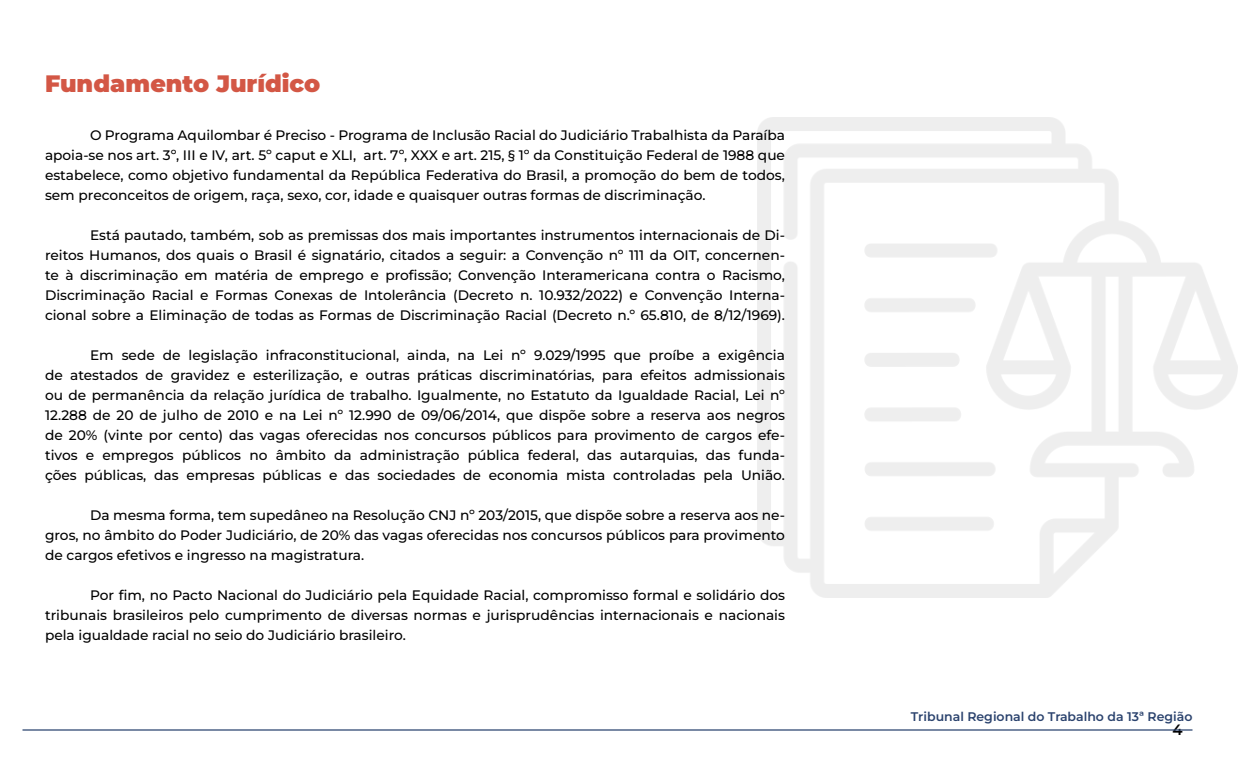
<style>
.page{position:relative;width:1260px;height:765px;background:#fff}
.page>*{position:absolute;margin:0;border:0;box-sizing:border-box;transform-origin:0 0}
.t1{font:900 23.75px "Montserrat";color:#d35745}
.t2{font:600 15px "Montserrat";color:#000}
.t3{font:500 13.75px/20px "Montserrat";color:#000;text-align:justify}
.t4{font:600 12.5px "Montserrat";color:#2b436e}
</style>
<div class="page">
<hr style="left:22px;top:729px;width:1170px;height:2px;background:#2b436e">
<p class="t1" style="left:45px;top:65px;width:277px">Fundamento Jurídico</p>
<p class="t3" style="left:45px;top:124px;width:742px;text-indent:45px">O Programa Aquilombar é Preciso - Programa de Inclusão Racial do Judiciário Trabalhista da Paraíba apoia-se nos art. 3º, III e IV, art. 5º caput e XLI, art. 7º, XXX e art. 215, § 1º da Constituição Federal de 1988 que estabelece, como objetivo fundamental da República Federativa do Brasil, a promoção do bem de todos, sem preconceitos de origem, raça, sexo, cor, idade e quaisquer outras formas de discriminação.</p>
<p class="t3" style="left:45px;top:224px;width:742px;text-indent:45px">Está pautado, também, sob as premissas dos mais importantes instrumentos internacionais de Di&shy;reitos Humanos, dos quais o Brasil é signatário, citados a seguir: a Convenção nº 111 da OIT, concernen&shy;te à discriminação em matéria de emprego e profissão; Convenção Interamericana contra o Racismo, Discriminação Racial e Formas Conexas de Intolerância (Decreto n. 10.932/2022) e Convenção Interna&shy;cional sobre a Eliminação de todas as Formas de Discriminação Racial (Decreto n.º 65.810, de 8/12/1969).</p>
<p class="t3" style="left:45px;top:344px;width:742px;text-indent:45px">Em sede de legislação infraconstitucional, ainda, na Lei nº 9.029/1995 que proíbe a exigência de atestados de gravidez e esterilização, e outras práticas discriminatórias, para efeitos admissionais ou de permanência da relação jurídica de trabalho. Igualmente, no Estatuto da Igualdade Racial, Lei nº 12.288 de 20 de julho de 2010 e na Lei nº 12.990 de 09/06/2014, que dispõe sobre a reserva aos negros de 20% (vinte por cento) das vagas oferecidas nos concursos públicos para provimento de cargos efe&shy;tivos e empregos públicos no âmbito da administração pública federal, das autarquias, das funda&shy;ções públicas, das empresas públicas e das sociedades de economia mista controladas pela União.</p>
<p class="t3" style="left:45px;top:504px;width:742px;text-indent:45px">Da mesma forma, tem supedâneo na Resolução CNJ nº 203/2015, que dispõe sobre a reserva aos ne&shy;gros, no âmbito do Poder Judiciário, de 20% das vagas oferecidas nos concursos públicos para provimento de cargos efetivos e ingresso na magistratura.</p>
<p class="t3" style="left:45px;top:584px;width:742px;text-indent:45px">Por fim, no Pacto Nacional do Judiciário pela Equidade Racial, compromisso formal e solidário dos tribunais brasileiros pelo cumprimento de diversas normas e jurisprudências internacionais e nacionais pela igualdade racial no seio do Judiciário brasileiro.</p>
<p class="t4" style="left:911px;top:708px;width:283px">Tribunal Regional do Trabalho da 13ª Região</p>
<p class="t2" style="left:1172px;top:719px;width:12px">4</p>
</div>
